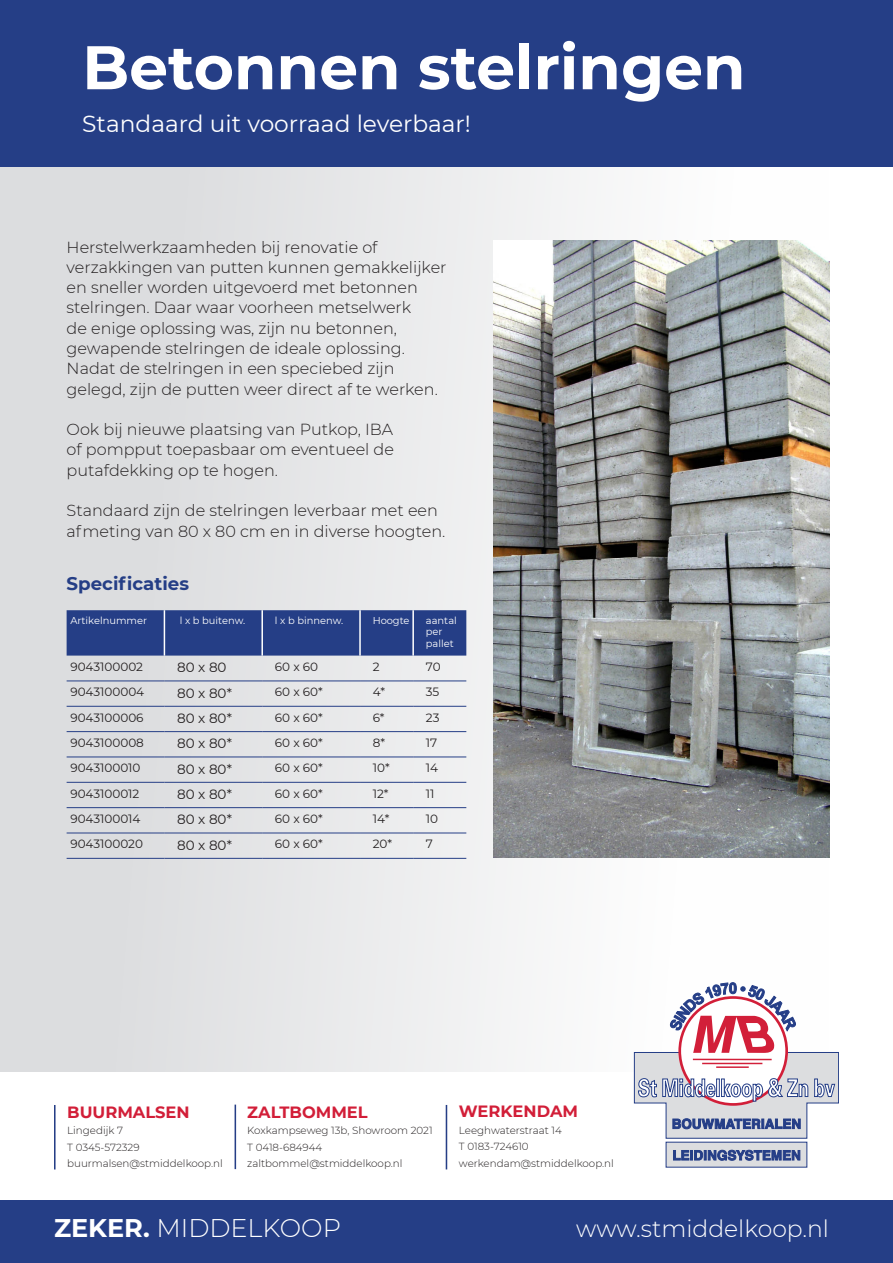
<style>
.page{position:relative;width:893px;height:1263px;background:#fff}
.page>*{position:absolute;margin:0;border:0;box-sizing:border-box;transform-origin:0 0}
.t1{font:700 61.5px "Montserrat";color:#fff}
.t2{font:300 25.5px "Montserrat";color:#fff}
.t3{font:300 23.55px "Montserrat";color:#fff}
.t4{font:23.25px "Montserrat";color:#fff}
.t5{font:700 18.15px "Montserrat";color:#253e86}
.t6{font:700 16.35px "Montserrat";color:#d21e38}
.t7{font:300 16.05px/20.2px "Montserrat";color:#231f20}
.No_Spacing{font:13.5px "Montserrat";color:#231f20}
.No_Spacing-2{font:12px "Montserrat";color:#231f20}
.t8{font:300 10.35px/16.5px "Montserrat";color:#231f20}
.No_Spacing-3{font:9.9px/11.9px "Montserrat";color:#fff}
.s1{font-weight:700}
</style>
<div class="page">
<div style="left:0;top:0;width:829px;height:1071px;background:linear-gradient(to right,#d7d8da,#fff)"></div>
<div style="left:0;top:0;width:893px;height:167px;background:#253e86"></div>
<div style="left:0;top:1200px;width:893px;height:63px;background:#253e86"></div>
<hr style="left:235px;top:1104px;width:1px;height:65px;background:#253e86">
<hr style="left:446px;top:1105px;width:1px;height:64px;background:#253e86">
<hr style="left:54px;top:1105px;width:2px;height:64px;background:#253e86">
<div style="left:666px;top:1142px;width:141px;height:25px;background:#dcdddf"></div>
<svg style="left:673px;top:1150px;width:127px;height:10px"></svg>
<svg style="left:634px;top:982px;width:205px;height:157px"></svg>
<div style="left:67px;top:610px;width:399px;height:46px;background:#253e86"></div>
<hr style="left:67px;top:680px;width:97px;height:1px;background:#253e86">
<hr style="left:164px;top:680px;width:98px;height:1px;background:#253e86">
<hr style="left:262px;top:680px;width:98px;height:1px;background:#253e86">
<hr style="left:360px;top:680px;width:53px;height:1px;background:#253e86">
<hr style="left:413px;top:680px;width:53px;height:1px;background:#253e86">
<hr style="left:67px;top:706px;width:97px;height:1px;background:#253e86">
<hr style="left:164px;top:706px;width:98px;height:1px;background:#253e86">
<hr style="left:262px;top:706px;width:98px;height:1px;background:#253e86">
<hr style="left:360px;top:706px;width:53px;height:1px;background:#253e86">
<hr style="left:413px;top:706px;width:53px;height:1px;background:#253e86">
<hr style="left:67px;top:731px;width:97px;height:1px;background:#253e86">
<hr style="left:164px;top:731px;width:98px;height:1px;background:#253e86">
<hr style="left:262px;top:731px;width:98px;height:1px;background:#253e86">
<hr style="left:360px;top:731px;width:53px;height:1px;background:#253e86">
<hr style="left:413px;top:731px;width:53px;height:1px;background:#253e86">
<hr style="left:67px;top:756px;width:97px;height:1px;background:#253e86">
<hr style="left:164px;top:756px;width:98px;height:1px;background:#253e86">
<hr style="left:262px;top:756px;width:98px;height:1px;background:#253e86">
<hr style="left:360px;top:756px;width:53px;height:1px;background:#253e86">
<hr style="left:413px;top:756px;width:53px;height:1px;background:#253e86">
<hr style="left:67px;top:782px;width:97px;height:1px;background:#253e86">
<hr style="left:164px;top:782px;width:98px;height:1px;background:#253e86">
<hr style="left:262px;top:782px;width:98px;height:1px;background:#253e86">
<hr style="left:360px;top:782px;width:53px;height:1px;background:#253e86">
<hr style="left:413px;top:782px;width:53px;height:1px;background:#253e86">
<hr style="left:67px;top:807px;width:97px;height:1px;background:#253e86">
<hr style="left:164px;top:807px;width:98px;height:1px;background:#253e86">
<hr style="left:262px;top:807px;width:98px;height:1px;background:#253e86">
<hr style="left:360px;top:807px;width:53px;height:1px;background:#253e86">
<hr style="left:413px;top:807px;width:53px;height:1px;background:#253e86">
<hr style="left:67px;top:833px;width:97px;height:1px;background:#253e86">
<hr style="left:164px;top:833px;width:98px;height:1px;background:#253e86">
<hr style="left:262px;top:833px;width:98px;height:1px;background:#253e86">
<hr style="left:360px;top:833px;width:53px;height:1px;background:#253e86">
<hr style="left:413px;top:833px;width:53px;height:1px;background:#253e86">
<hr style="left:67px;top:858px;width:97px;height:1px;background:#253e86">
<hr style="left:164px;top:858px;width:98px;height:1px;background:#253e86">
<hr style="left:262px;top:858px;width:98px;height:1px;background:#253e86">
<hr style="left:360px;top:858px;width:53px;height:1px;background:#253e86">
<hr style="left:413px;top:858px;width:53px;height:1px;background:#253e86">
<hr style="left:164px;top:610px;width:1px;height:46px;background:#fff">
<hr style="left:261px;top:610px;width:2px;height:46px;background:#fff">
<hr style="left:359px;top:610px;width:2px;height:46px;background:#fff">
<hr style="left:412px;top:610px;width:2px;height:46px;background:#fff">
<img style="left:493px;top:240px;width:336px;height:617px">
<p class="t1" style="left:82px;top:23px;width:665px">Betonnen stelringen</p>
<p class="t4" style="left:82px;top:108px;width:390px">Standaard uit voorraad leverbaar!</p>
<p class="t7" style="left:67px;top:236px;width:381px">Herstelwerkzaamheden bij renovatie of verzakkingen van putten kunnen gemakkelijker en sneller worden uitgevoerd met betonnen stelringen. Daar waar voorheen metselwerk<br>de enige oplossing was, zijn nu betonnen, gewapende stelringen de ideale oplossing.<br>Nadat de stelringen in een speciebed zijn gelegd, zijn de putten weer direct af te werken.</p>
<p class="t7" style="left:67px;top:419px;width:329px;text-align:justify">Ook bij nieuwe plaatsing van Putkop, IBA of pompput toepasbaar om eventueel de putafdekking op te hogen.</p>
<p class="t7" style="left:67px;top:500px;width:380px">Standaard zijn de stelringen leverbaar met een afmeting van 80 x 80 cm en in diverse hoogten.</p>
<p class="t5" style="left:67px;top:570px;width:124px">Specificaties</p>
<p class="No_Spacing-3" style="left:70px;top:614px;width:78px">Artikelnummer</p>
<p class="No_Spacing-3" style="left:180px;top:614px;width:67px">l x b buitenw.</p>
<p class="No_Spacing-3" style="left:275px;top:614px;width:70px">l x b binnenw.</p>
<p class="No_Spacing-3" style="left:373px;top:614px;width:38px">Hoogte</p>
<p class="No_Spacing-3" style="left:426px;top:614px;width:32px">aantal per pallet</p>
<p class="No_Spacing-2" style="left:70px;top:658px;width:74px">9043100002</p>
<p class="No_Spacing" style="left:177px;top:658px;width:51px">80 x 80</p>
<p class="No_Spacing-2" style="left:275px;top:658px;width:45px">60 x 60</p>
<p class="No_Spacing-2" style="left:373px;top:658px;width:8px">2</p>
<p class="No_Spacing-2" style="left:426px;top:658px;width:16px">70</p>
<p class="No_Spacing-2" style="left:70px;top:684px;width:75px">9043100004</p>
<p class="No_Spacing" style="left:177px;top:684px;width:56px">80 x 80*</p>
<p class="No_Spacing-2" style="left:275px;top:684px;width:49px">60 x 60*</p>
<p class="No_Spacing-2" style="left:373px;top:684px;width:14px">4*</p>
<p class="No_Spacing-2" style="left:426px;top:684px;width:15px">35</p>
<p class="No_Spacing-2" style="left:70px;top:709px;width:75px">9043100006</p>
<p class="No_Spacing" style="left:177px;top:709px;width:56px">80 x 80*</p>
<p class="No_Spacing-2" style="left:275px;top:709px;width:49px">60 x 60*</p>
<p class="No_Spacing-2" style="left:373px;top:709px;width:13px">6*</p>
<p class="No_Spacing-2" style="left:426px;top:709px;width:15px">23</p>
<p class="No_Spacing-2" style="left:70px;top:734px;width:75px">9043100008</p>
<p class="No_Spacing" style="left:177px;top:734px;width:56px">80 x 80*</p>
<p class="No_Spacing-2" style="left:275px;top:734px;width:49px">60 x 60*</p>
<p class="No_Spacing-2" style="left:373px;top:734px;width:14px">8*</p>
<p class="No_Spacing-2" style="left:426px;top:734px;width:13px">17</p>
<p class="No_Spacing-2" style="left:70px;top:760px;width:72px">9043100010</p>
<p class="No_Spacing" style="left:177px;top:760px;width:56px">80 x 80*</p>
<p class="No_Spacing-2" style="left:275px;top:760px;width:49px">60 x 60*</p>
<p class="No_Spacing-2" style="left:373px;top:760px;width:19px">10*</p>
<p class="No_Spacing-2" style="left:426px;top:760px;width:14px">14</p>
<p class="No_Spacing-2" style="left:70px;top:785px;width:71px">9043100012</p>
<p class="No_Spacing" style="left:177px;top:785px;width:56px">80 x 80*</p>
<p class="No_Spacing-2" style="left:275px;top:785px;width:49px">60 x 60*</p>
<p class="No_Spacing-2" style="left:373px;top:785px;width:17px">12*</p>
<p class="No_Spacing-2" style="left:426px;top:785px;width:10px">11</p>
<p class="No_Spacing-2" style="left:70px;top:810px;width:72px">9043100014</p>
<p class="No_Spacing" style="left:177px;top:810px;width:56px">80 x 80*</p>
<p class="No_Spacing-2" style="left:275px;top:810px;width:49px">60 x 60*</p>
<p class="No_Spacing-2" style="left:373px;top:810px;width:18px">14*</p>
<p class="No_Spacing-2" style="left:426px;top:810px;width:14px">10</p>
<p class="No_Spacing-2" style="left:70px;top:836px;width:74px">9043100020</p>
<p class="No_Spacing" style="left:177px;top:836px;width:56px">80 x 80*</p>
<p class="No_Spacing-2" style="left:275px;top:836px;width:49px">60 x 60*</p>
<p class="No_Spacing-2" style="left:373px;top:836px;width:21px">20*</p>
<p class="No_Spacing-2" style="left:426px;top:836px;width:9px">7</p>
<p class="t6" style="left:67px;top:1100px;width:124px">BUURMALSEN</p>
<p class="t8" style="left:67px;top:1122px;width:57px">Lingedijk 7</p>
<p class="t8" style="left:67px;top:1139px;width:74px">T 0345-572329</p>
<p class="t8" style="left:67px;top:1155px;width:157px">buurmalsen@stmiddelkoop.nl</p>
<p class="t6" style="left:247px;top:1100px;width:122px">ZALTBOMMEL</p>
<p class="t8" style="left:247px;top:1122px;width:187px">Koxkampseweg 13b, Showroom 2021<br>T 0418-684944 zaltbommel@stmiddelkoop.nl</p>
<p class="t6" style="left:459px;top:1100px;width:121px">WERKENDAM</p>
<p class="t8" style="left:459px;top:1122px;width:156px">Leeghwaterstraat 14<br>T 0183-724610 werkendam@stmiddelkoop.nl</p>
<p class="t2" style="left:54px;top:1210px;width:288px"><span class="s1">ZEKER.</span> MIDDELKOOP</p>
<p class="t3" style="left:576px;top:1213px;width:254px">www.stmiddelkoop.nl</p>
</div>
